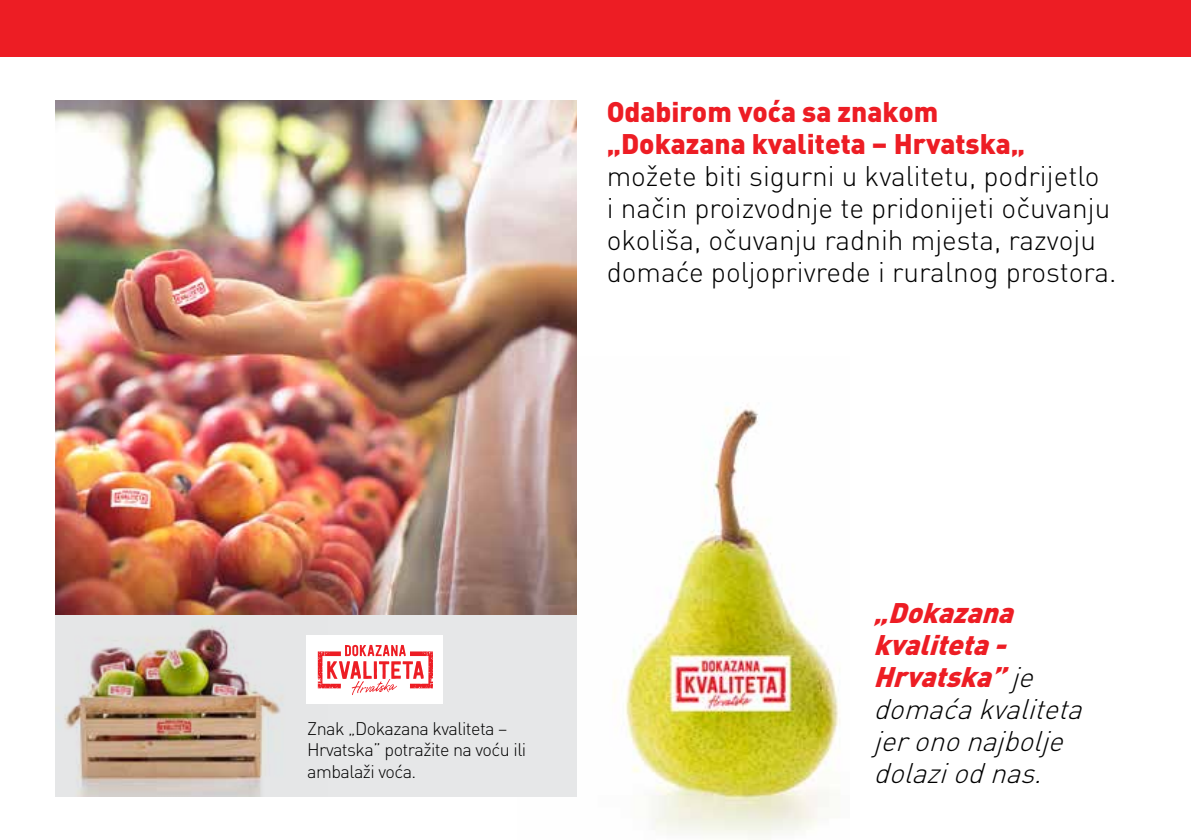
<style>
.page{position:relative;width:1191px;height:840px;background:#fff}
.page>*{position:absolute;margin:0;border:0;box-sizing:border-box;transform-origin:0 0}
.t1{font:300 28px/32px "DIN Pro";color:#000}
.t2{font:italic 300 28px/32px "DIN Pro";color:#000}
.t3{font:900 28px/32px "DIN Pro";color:#ed1d24}
.t4{font:300 18px/21.6px "DIN Pro";letter-spacing:-.03em;color:#000}
.s1{font-weight:900;color:#ed1d24}
</style>
<div class="page">
<img style="left:517px;top:404px;width:323px;height:434px">
<div style="left:55px;top:614px;width:522px;height:182px;background:#e6e7e8"></div>
<img style="left:56px;top:614px;width:272px;height:182px">
<div style="left:0;top:0;width:1191px;height:57px;background:#ed1d24"></div>
<img style="left:55px;top:101px;width:522px;height:513px">
<div style="left:306px;top:635px;width:137px;height:68px;background:#fff"></div>
<svg style="left:318px;top:644px;width:115px;height:50px"></svg>
<p class="t3" style="left:606px;top:95px;width:420px">Odabirom voća sa znakom „Dokazana kvaliteta – Hrvatska„</p>
<p class="t1" style="left:606px;top:159px;width:511px">možete biti sigurni u kvalitetu, podrijetlo<br>i način proizvodnje te pridonijeti očuvanju okoliša, očuvanju radnih mjesta, razvoju domaće poljoprivrede i ruralnog prostora.</p>
<p class="t4" style="left:307px;top:716px;width:221px">Znak „Dokazana kvaliteta –<br>Hrvatska” potražite na voću ili ambalaži voća.</p>
<p class="t2" style="left:873px;top:595px;width:220px"><span class="s1">„Dokazana kvaliteta-<br>Hrvatska”</span>j e domaćakvaliteta jerononajbolje dolaziodnas.</p>
</div>
